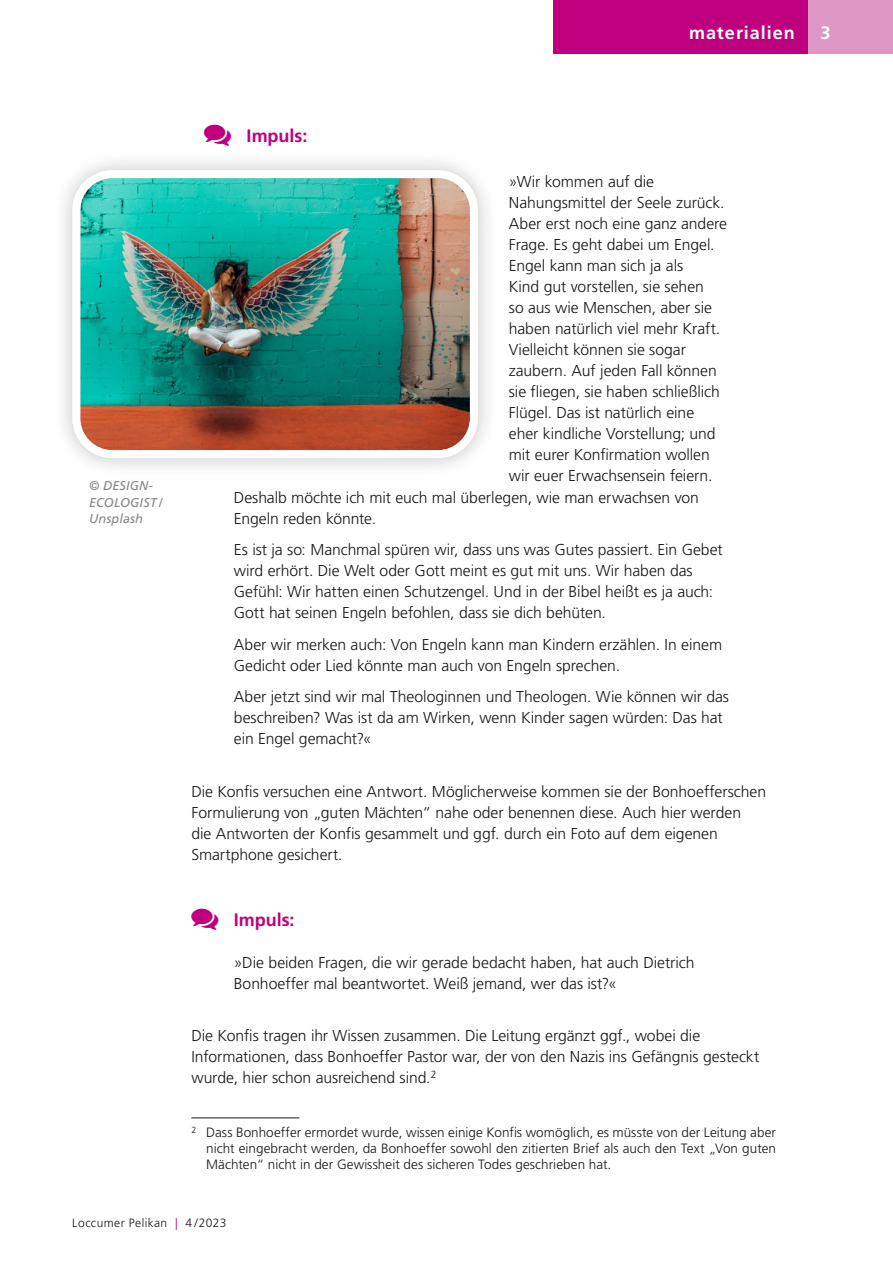
<style>
.page{position:relative;width:893px;height:1263px;background:#fff}
.page>*{position:absolute;margin:0;border:0;box-sizing:border-box;transform-origin:0 0}
.t1{font:700 18px "Frutiger LT Pro";color:#bf007e}
.t2{font:700 18px "Frutiger LT Pro";letter-spacing:.055em;color:#fff}
.t3{font:300 15.75px/21px "Frutiger LT Pro";letter-spacing:-.005em;color:#181716}
.t4{font:300 13.5px/16.2px "Frutiger LT Pro";letter-spacing:.005em;color:#181716;text-align:justify}
.t5{font:italic 12.75px/16.5px "Frutiger LT Pro";letter-spacing:.01em;color:#868786}
.t6{font:300 12px "Frutiger LT Pro";letter-spacing:.035em;color:#181716}
.s1{color:#bf007e}
</style>
<div class="page">
<div style="left:553px;top:0;width:259px;height:54px;background:#bf007e"></div>
<div style="left:808px;top:0;width:85px;height:54px;background:#dc98c3"></div>
<div style="left:53px;top:151px;width:445px;height:327px;background:#181716;opacity:.25"></div>
<img style="left:80px;top:178px;width:390px;height:272px">
<div style="left:72px;top:170px;width:406px;height:288px;border:8px solid #fff;border-radius:36px"></div>
<hr style="left:191px;top:1118px;width:108px;height:1px;background:#181716">
<p class="t2" style="left:689px;top:22px;width:107px">materialien</p>
<p class="t2" style="left:820px;top:22px;width:12px">3</p>
<p class="t5" style="left:89px;top:478px;width:74px">© DESIGN-<br>ECOLOGIST/<br>Unsplash</p>
<p class="t1" style="left:247px;top:125px;width:62px">Impuls:</p>
<p class="t3" style="left:509px;top:171px;width:147px">»Wir kommen auf die</p>
<p class="t3" style="left:509px;top:192px;width:217px">Nahungsmittel der Seele zurück.</p>
<p class="t3" style="left:509px;top:213px;width:220px">Aber erst noch eine ganz andere</p>
<p class="t3" style="left:509px;top:234px;width:207px">Frage. Es geht dabei um Engel.</p>
<p class="t3" style="left:509px;top:255px;width:176px">Engel kann man sich ja als</p>
<p class="t3" style="left:509px;top:276px;width:197px">Kind gut vorstellen, sie sehen</p>
<p class="t3" style="left:509px;top:297px;width:205px">so aus wie Menschen, aber sie</p>
<p class="t3" style="left:509px;top:318px;width:213px">haben natürlich viel mehr Kraft.</p>
<p class="t3" style="left:509px;top:339px;width:179px">Vielleicht können sie sogar</p>
<p class="t3" style="left:509px;top:360px;width:209px">zaubern. Auf jeden Fall können</p>
<p class="t3" style="left:509px;top:381px;width:212px">sie fliegen, sie haben schließlich</p>
<p class="t3" style="left:509px;top:402px;width:187px">Flügel. Das ist natürlich eine</p>
<p class="t3" style="left:509px;top:423px;width:208px">eher kindliche Vorstellung; und</p>
<p class="t3" style="left:509px;top:444px;width:202px">mit eurer Konfirmation wollen</p>
<p class="t3" style="left:509px;top:465px;width:205px">wir euer Erwachsensein feiern.</p>
<p class="t3" style="left:234px;top:487px;width:467px">Deshalb möchte ich mit euch mal überlegen, wie man erwachsen von</p>
<p class="t3" style="left:234px;top:508px;width:144px">Engeln reden könnte.</p>
<p class="t3" style="left:234px;top:539px;width:490px">Es ist ja so: Manchmal spüren wir, dass uns was Gutes passiert. Ein Gebet wird erhört. Die Welt oder Gott meint es gut mit uns. Wir haben das Gefühl: Wir hatten einen Schutzengel. Und in der Bibel heißt es ja auch:<br>Gott hat seinen Engeln befohlen, dass sie dich behüten.</p>
<p class="t3" style="left:234px;top:634px;width:490px">Aber wir merken auch: Von Engeln kann man Kindern erzählen. In einem<br>Gedicht oder Lied könnte man auch von Engeln sprechen.</p>
<p class="t3" style="left:234px;top:686px;width:497px">Aber jetzt sind wir mal Theologinnen und Theologen. Wie können wir das beschreiben? Was ist da am Wirken, wenn Kinder sagen würden: Das hat ein Engel gemacht?«</p>
<p class="t3" style="left:191px;top:781px;width:576px">Die Konfis versuchen eine Antwort. Möglicherweise kommen sie der Bonhoefferschen Formulierung von „guten Mächten“ nahe oder benennen diese. Auch hier werden<br>die Antworten der Konfis gesammelt und ggf. durch ein Foto auf dem eigenen Smartphone gesichert.</p>
<p class="t1" style="left:234px;top:908px;width:62px">Impuls:</p>
<p class="t3" style="left:234px;top:952px;width:462px">»Die beiden Fragen, die wir gerade bedacht haben, hat auch Dietrich<br>Bonhoeffer mal beantwortet. Weiß jemand, wer das ist?«</p>
<p class="t3" style="left:191px;top:1025px;width:569px">Die Konfis tragen ihr Wissen zusammen. Die Leitung ergänzt ggf., wobei die<br>Informationen, dass Bonhoeffer Pastor war, der von den Nazis ins Gefängnis gesteckt wurde, hier schon ausreichend sind.<sup>2</sup></p>
<p class="t4" style="left:206px;top:1124px;width:571px;text-indent:-15px"><sup>2</sup> Dass Bonhoeffer ermordet wurde, wissen einige Konfis womöglich, es müsste von der Leitung aber nicht eingebracht werden, da Bonhoeffer sowohl den zitierten Brief als auch den Text „Von guten Mächten“ nicht in der Gewissheit des sicheren Todes geschrieben hat.</p>
<p class="t6" style="left:72px;top:1215px;width:156px">Loccumer Pelikan <span class="s1">|</span> 4 /2023</p>
</div>
